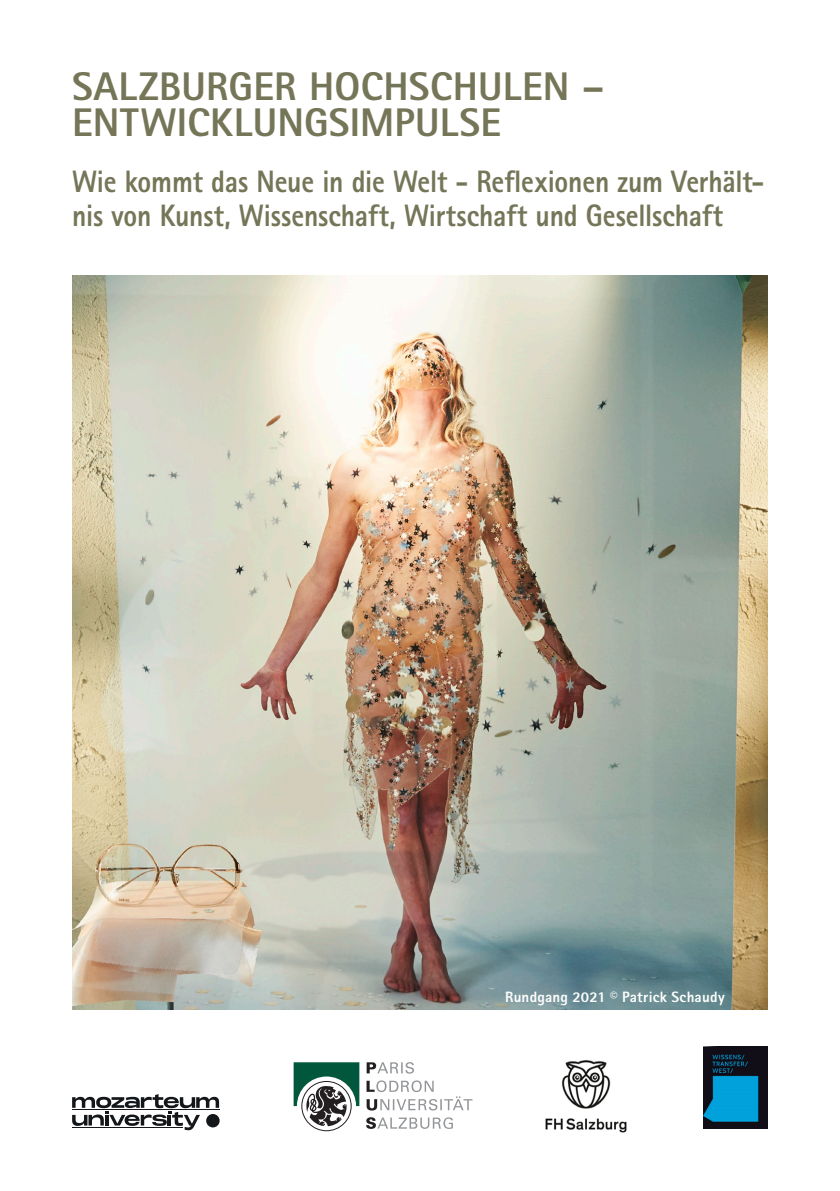
<style>
.page{position:relative;width:840px;height:1191px;background:#fff}
.page>*{position:absolute;margin:0;border:0;box-sizing:border-box;transform-origin:0 0}
.Überschrift_3{font:800 40px "Rotis Sans Serif Std";letter-spacing:.005em;color:#757558}
.Überschrift_3-2{font:800 31px/33.4px "Rotis Sans Serif Std";letter-spacing:-.005em;color:#757558;scale:.89 1}
.Default{font:800 15px "Rotis Sans Serif Std";letter-spacing:.015em;color:#fff}
</style>
<div class="page">
<img style="left:703px;top:1047px;width:64px;height:81px">
<svg style="left:72px;top:1094px;width:147px;height:36px"></svg>
<svg style="left:366px;top:1062px;width:48px;height:11px"></svg>
<svg style="left:366px;top:1080px;width:106px;height:30px"></svg>
<svg style="left:366px;top:1117px;width:86px;height:11px"></svg>
<svg style="left:293px;top:1062px;width:66px;height:64px"></svg>
<img style="left:545px;top:1060px;width:81px;height:73px">
<img style="left:72px;top:275px;width:695px;height:734px">
<p class="Überschrift_3" style="left:72px;top:61px;width:533px">SALZBURGER HOCHSCHULEN –</p>
<p class="Überschrift_3" style="left:72px;top:97px;width:430px">ENTWICKLUNGSIMPULSE</p>
<p class="Überschrift_3-2" style="left:72px;top:164px;width:778px">Wie kommt das Neue in die Welt - Reflexionen zum Verhält&shy;nis von Kunst, Wissenschaft, Wirtschaft und Gesellschaft</p>
<p class="Default" style="left:505px;top:987px;width:221px">Rundgang 2021 © Patrick Schaudy</p>
</div>
